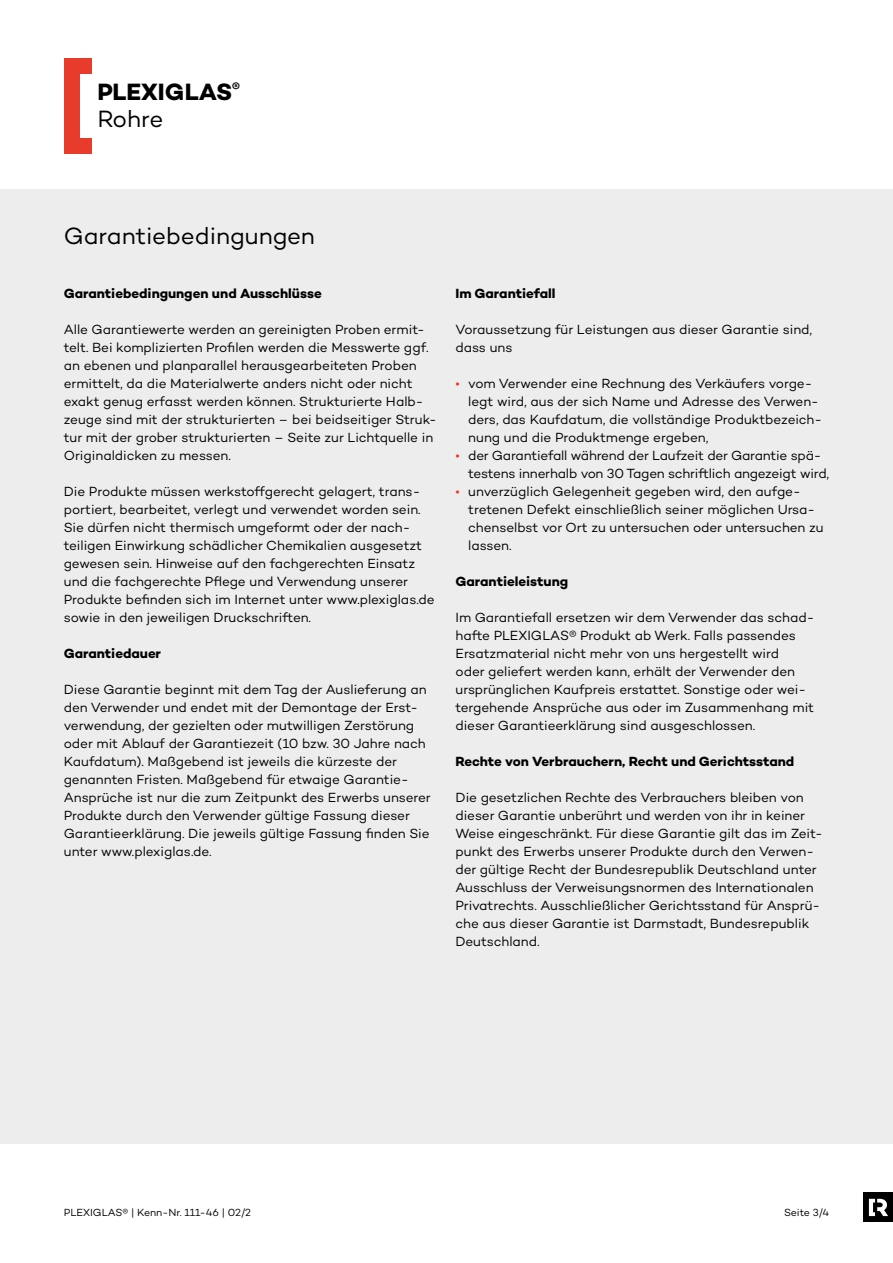
<style>
.page{position:relative;width:893px;height:1263px;background:#fff}
.page>*{position:absolute;margin:0;border:0;box-sizing:border-box;transform-origin:0 0}
.t1{font:24px "Campton";color:#000}
.t2{font:700 24px/27px "Campton";color:#000}
.t3{font:13.5px/18px "Campton";letter-spacing:-.005em;color:#000}
.t4{font:700 13.5px "Campton";color:#000}
.t5{font:10.5px "Campton";color:#000}
.s1{font-weight:400}
.s2{color:#e73b2b}
</style>
<div class="page">
<div style="left:0;top:190px;width:893px;height:954px;background:#ededed"></div>
<div style="left:64px;top:58px;width:16px;height:96px;background:#e73b2b"></div>
<div style="left:80px;top:58px;width:12px;height:16px;background:#e73b2b"></div>
<div style="left:79px;top:138px;width:13px;height:16px;background:#e73b2b"></div>
<div style="left:863px;top:1192px;width:30px;height:30px;background:#000"></div>
<svg style="left:869px;top:1199px;width:19px;height:17px"></svg>
<h1 class="t2" style="left:97px;top:78px;width:144px">PLEXIGLAS<sup>®<br></sup><span class="s1">Rohre</span></h1>
<h1 class="t1" style="left:64px;top:221px;width:253px">Garantiebedingungen</h1>
<p class="t4" style="left:64px;top:285px;width:260px">Garantiebedingungen und Ausschlüsse</p>
<p class="t3" style="left:64px;top:320px;width:375px">Alle Garantiewerte werden an gereinigten Proben ermit&shy;telt. Bei komplizierten Profilen werden die Messwerte ggf. an ebenen und planparallel herausgearbeiteten Proben ermittelt, da die Materialwerte anders nicht oder nicht exakt genug erfasst werden können. Strukturierte Halb&shy;zeuge sind mit der strukturierten – bei beidseitiger Struk&shy;tur mit der grober strukturierten – Seite zur Lichtquelle in Originaldicken zu messen.</p>
<p class="t3" style="left:64px;top:482px;width:372px">Die Produkte müssen werkstoffgerecht gelagert, trans&shy;portiert, bearbeitet, verlegt und verwendet worden sein.<br>Sie dürfen nicht thermisch umgeformt oder der nach&shy;teiligen Einwirkung schädlicher Chemikalien ausgesetzt gewesen sein. Hinweise auf den fachgerechten Einsatz und die fachgerechte Pflege und Verwendung unserer Produkte befinden sich im Internet unter www.plexiglas.de sowie in den jeweiligen Druckschriften.</p>
<p class="t4" style="left:64px;top:645px;width:99px">Garantiedauer</p>
<p class="t3" style="left:64px;top:680px;width:368px">Diese Garantie beginnt mit dem Tag der Auslieferung an den Verwender und endet mit der Demontage der Erst&shy;verwendung, der gezielten oder mutwilligen Zerstörung oder mit Ablauf der Garantiezeit (10 bzw. 30 Jahre nach Kaufdatum). Maßgebend ist jeweils die kürzeste der genannten Fristen. Maßgebend für etwaige Garantie-Ansprüche ist nur die zum Zeitpunkt des Erwerbs unserer Produkte durch den Verwender gültige Fassung dieser Garantieerklärung. Die jeweils gültige Fassung finden Sie unter www.plexiglas.de.</p>
<p class="t4" style="left:455px;top:284px;width:102px">Im Garantiefall</p>
<p class="t3" style="left:455px;top:320px;width:358px">Voraussetzung für Leistungen aus dieser Garantie sind, dass uns</p>
<p class="t3" style="left:468px;top:374px;width:355px;text-indent:-13px"><span class="s2">•</span> vom Verwender eine Rechnung des Verkäufers vorge&shy;legt wird, aus der sich Name und Adresse des Verwen&shy;ders, das Kaufdatum, die vollständige Produktbezeich&shy;nung und die Produktmenge ergeben,</p>
<p class="t3" style="left:468px;top:446px;width:362px;text-indent:-13px"><span class="s2">•</span> der Garantiefall während der Laufzeit der Garantie spä&shy;testens innerhalb von 30 Tagen schriftlich angezeigt wird,</p>
<p class="t3" style="left:468px;top:482px;width:357px;text-indent:-13px"><span class="s2">•</span> unverzüglich Gelegenheit gegeben wird, den aufge&shy;tretenen Defekt einschließlich seiner möglichen Ursa&shy;chenselbst vor Ort zu untersuchen oder untersuchen zu lassen.</p>
<p class="t4" style="left:455px;top:572px;width:114px">Garantieleistung</p>
<p class="t3" style="left:455px;top:608px;width:360px">Im Garantiefall ersetzen wir dem Verwender das schad&shy;hafte PLEXIGLAS® Produkt ab Werk. Falls passendes Ersatzmaterial nicht mehr von uns hergestellt wird<br>oder geliefert werden kann, erhält der Verwender den ursprünglichen Kaufpreis erstattet. Sonstige oder wei&shy;tergehende Ansprüche aus oder im Zusammenhang mit dieser Garantieerklärung sind ausgeschlossen.</p>
<p class="t4" style="left:455px;top:752px;width:340px">Rechte von Verbrauchern, Recht und Gerichtsstand</p>
<p class="t3" style="left:455px;top:788px;width:369px">Die gesetzlichen Rechte des Verbrauchers bleiben von dieser Garantie unberührt und werden von ihr in keiner Weise eingeschränkt. Für diese Garantie gilt das im Zeit&shy;punkt des Erwerbs unserer Produkte durch den Verwen&shy;der gültige Recht der Bundesrepublik Deutschland unter Ausschluss der Verweisungsnormen des Internationalen Privatrechts. Ausschließlicher Gerichtsstand für Ansprü&shy;che aus dieser Garantie ist Darmstadt, Bundesrepublik Deutschland.</p>
<p class="t5" style="left:64px;top:1206px;width:189px">PLEXIGLAS® | Kenn-Nr. 111-46 | 02/2</p>
<p class="t5" style="left:784px;top:1206px;width:47px">Seite 3/4</p>
</div>
